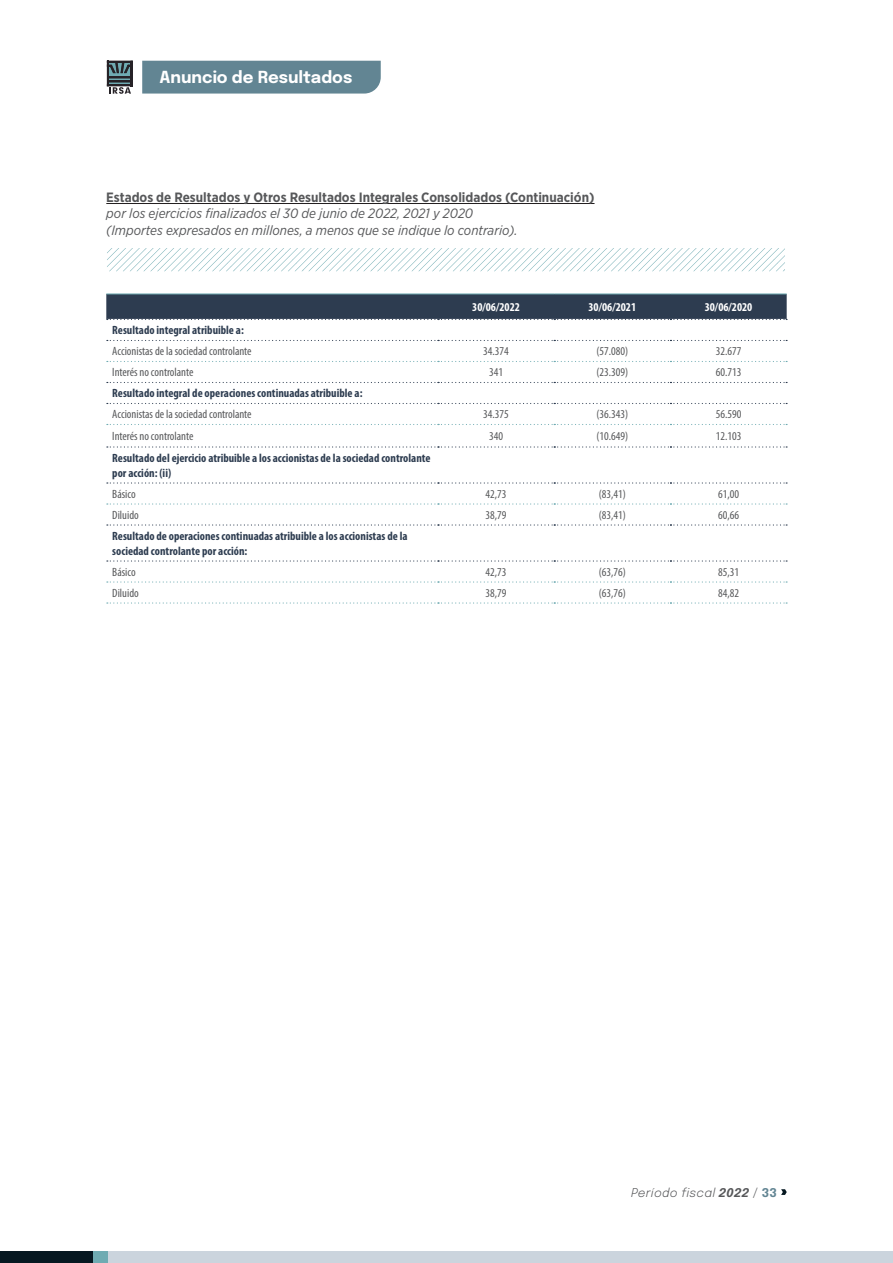
<style>
.page{position:relative;width:893px;height:1263px;background:#fff}
.page>*{position:absolute;margin:0;border:0;box-sizing:border-box;transform-origin:0 0}
.t1{font:700 16.5px "Epilogue";color:#fff}
.t2{font:italic 13.5px "Gotham Narrow";color:#57585a}
.t3{font:700 13.5px "Gotham Narrow";color:#57585a}
.t4{font:condensed 12px "Myriad Pro";color:#57585a}
.t5{font:700 condensed 12px/15px "Myriad Pro";color:#2d3c50}
.t6{font:700 condensed 12px "Myriad Pro";color:#fff}
.t7{font:italic 12px "Epilogue";letter-spacing:.025em;color:#57585a}
.s1{font-weight:700}
.s2{font-style:normal}
.s3{font-weight:700;font-style:normal;color:#628593}
</style>
<div class="page">
<div style="left:0;top:1252px;width:891px;height:11px;background:#061821"></div>
<svg style="left:781px;top:1189px;width:6px;height:6px"></svg>
<div style="left:107px;top:61px;width:26px;height:2px;border:1px solid #262227"></div>
<svg style="left:107px;top:62px;width:26px;height:32px"></svg>
<div style="left:142px;top:61px;width:239px;height:33px;background:#628593"></div>
<div style="left:109px;top:1252px;width:784px;height:11px;background:#cbd4dd"></div>
<div style="left:93px;top:1252px;width:15px;height:11px;background:#6fabb2"></div>
<hr style="left:106px;top:203px;width:488px;height:1px;background:#231f20">
<svg style="left:107px;top:248px;width:678px;height:23px"></svg>
<svg style="left:107px;top:361px;width:680px;height:1px"></svg>
<svg style="left:107px;top:424px;width:680px;height:1px"></svg>
<svg style="left:107px;top:503px;width:680px;height:2px"></svg>
<svg style="left:107px;top:581px;width:680px;height:2px"></svg>
<svg style="left:107px;top:602px;width:680px;height:2px"></svg>
<svg style="left:106px;top:294px;width:681px;height:26px;background:#344457"></svg>
<svg style="left:107px;top:340px;width:680px;height:1px"></svg>
<svg style="left:107px;top:382px;width:680px;height:1px"></svg>
<svg style="left:107px;top:403px;width:680px;height:1px"></svg>
<svg style="left:107px;top:446px;width:680px;height:2px"></svg>
<svg style="left:107px;top:482px;width:680px;height:2px"></svg>
<svg style="left:107px;top:524px;width:680px;height:2px"></svg>
<svg style="left:107px;top:560px;width:680px;height:2px"></svg>
<h1 class="t1" style="left:159px;top:66px;width:194px">Anuncio de Resultados</h1>
<p class="t3" style="left:106px;top:189px;width:490px">Estados de Resultados y Otros Resultados Integrales Consolidados (Continuación)</p>
<p class="t2" style="left:106px;top:205px;width:368px">por los ejercicios finalizados el 30 de junio de 2022, 2021 y 2020</p>
<p class="t2" style="left:106px;top:221px;width:413px">(Importes expresados en millones, a menos que se indique lo contrario).</p>
<p class="t6" style="left:472px;top:300px;width:49px">30/06/2022</p>
<p class="t6" style="left:588px;top:300px;width:49px">30/06/2021</p>
<p class="t6" style="left:705px;top:300px;width:49px">30/06/2020</p>
<p class="t5" style="left:112px;top:323px;width:133px">Resultado integral atribuible a:</p>
<p class="t4" style="left:112px;top:344px;width:141px">Accionistas de la sociedad controlante</p>
<p class="t4" style="left:483px;top:344px;width:27px">34.374</p>
<p class="t4" style="left:596px;top:344px;width:33px">(57.080)</p>
<p class="t4" style="left:716px;top:344px;width:27px">32.677</p>
<p class="t4" style="left:112px;top:365px;width:83px">Interés no controlante</p>
<p class="t4" style="left:489px;top:365px;width:15px">341</p>
<p class="t4" style="left:596px;top:365px;width:33px">(23.309)</p>
<p class="t4" style="left:716px;top:365px;width:27px">60.713</p>
<p class="t5" style="left:112px;top:386px;width:252px">Resultado integral de operaciones continuadas atribuible a:</p>
<p class="t4" style="left:112px;top:407px;width:141px">Accionistas de la sociedad controlante</p>
<p class="t4" style="left:483px;top:407px;width:27px">34.375</p>
<p class="t4" style="left:596px;top:407px;width:33px">(36.343)</p>
<p class="t4" style="left:716px;top:407px;width:27px">56.590</p>
<p class="t4" style="left:112px;top:429px;width:83px">Interés no controlante</p>
<p class="t4" style="left:489px;top:429px;width:15px">340</p>
<p class="t4" style="left:596px;top:429px;width:33px">(10.649)</p>
<p class="t4" style="left:716px;top:429px;width:27px">12.103</p>
<p class="t5" style="left:112px;top:450px;width:320px">Resultado del ejercicio atribuible a los accionistas de la sociedad controlante por acción: (ii)</p>
<p class="t4" style="left:112px;top:487px;width:25px">Básico</p>
<p class="t4" style="left:486px;top:487px;width:22px">42,73</p>
<p class="t4" style="left:599px;top:487px;width:29px">(83,41)</p>
<p class="t4" style="left:718px;top:487px;width:22px">61,00</p>
<p class="t4" style="left:112px;top:508px;width:28px">Diluido</p>
<p class="t4" style="left:486px;top:508px;width:22px">38,79</p>
<p class="t4" style="left:599px;top:508px;width:29px">(83,41)</p>
<p class="t4" style="left:718px;top:508px;width:22px">60,66</p>
<p class="t5" style="left:112px;top:528px;width:297px">Resultado de operaciones continuadas atribuible a los accionistas de la sociedad controlante por acción:</p>
<p class="t4" style="left:112px;top:565px;width:25px">Básico</p>
<p class="t4" style="left:486px;top:565px;width:22px">42,73</p>
<p class="t4" style="left:599px;top:565px;width:29px">(63,76)</p>
<p class="t4" style="left:718px;top:565px;width:22px">85,31</p>
<p class="t4" style="left:112px;top:586px;width:28px">Diluido</p>
<p class="t4" style="left:486px;top:586px;width:22px">38,79</p>
<p class="t4" style="left:599px;top:586px;width:29px">(63,76)</p>
<p class="t4" style="left:718px;top:586px;width:22px">84,82</p>
<p class="t7" style="left:631px;top:1184px;width:147px">Período fiscal <span class="s1">2022</span> <span class="s2">/</span> <span class="s3">33</span></p>
</div>
